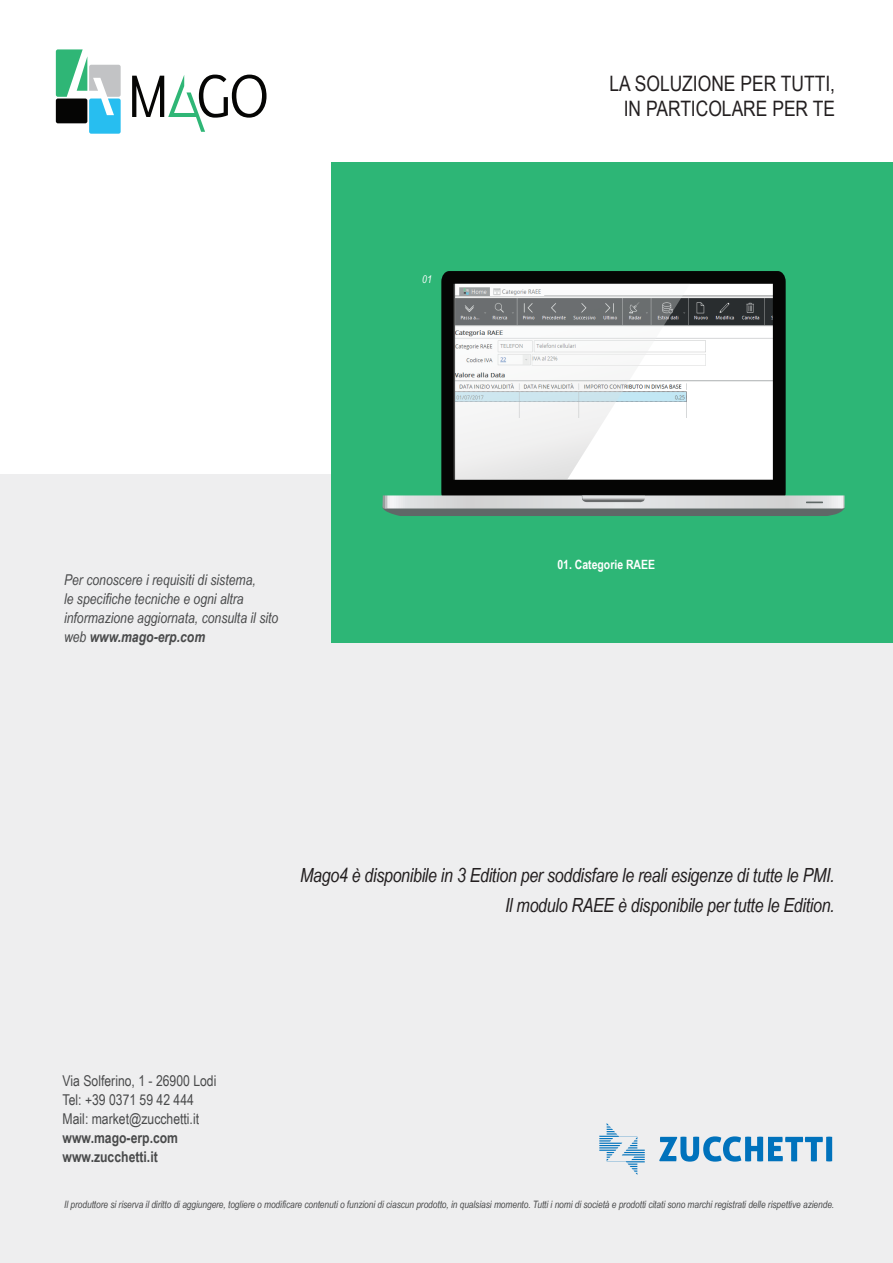
<style>
.page{position:relative;width:893px;height:1263px;background:#fff}
.page>*{position:absolute;margin:0;border:0;box-sizing:border-box;transform-origin:0 0}
.t1{font:21.3px/25.5px "Arial Narrow";color:#231f20;text-align:right}
.t2{font:italic 19.5px/29.7px "Arial Narrow";letter-spacing:-.015em;color:#231f20;text-align:right}
.t3{font:italic 14.85px/19.2px "Arial Narrow";color:#494a4b}
.t4{font:14.85px/19.2px "Arial Narrow";color:#494a4b}
.t5{font:700 14.85px/19.2px "Arial Narrow";color:#494a4b}
.t6{font:700 12.75px "Arial Narrow";color:#fff}
.t7{font:italic 10.65px "Arial Narrow";color:#fff}
.t8{font:italic 10.2px "Arial Narrow";letter-spacing:-.005em;color:#494a4b}
.s1{font-weight:700}
</style>
<div class="page">
<div style="left:0;top:475px;width:893px;height:788px;background:#eeeeef"></div>
<svg style="left:132px;top:75px;width:134px;height:57px"></svg>
<svg style="left:56px;top:49px;width:65px;height:85px"></svg>
<div style="left:332px;top:162px;width:561px;height:480px;background:#2db676"></div>
<svg style="left:441px;top:271px;width:345px;height:224px;background:#797a79"></svg>
<svg style="left:382px;top:495px;width:463px;height:21px;background:#a6adac"></svg>
<svg style="left:454px;top:284px;width:236px;height:196px;background:#dcdedf"></svg>
<svg style="left:659px;top:1136px;width:173px;height:25px"></svg>
<svg style="left:599px;top:1123px;width:46px;height:52px"></svg>
<p class="t7" style="left:422px;top:271px;width:11px">01</p>
<h1 class="t1" style="left:610px;top:70px;width:227px">LA SOLUZIONE PER TUTTI,<br>IN PARTICOLARE PER TE</h1>
<h3 class="t3" style="left:64px;top:570px;width:216px">Per conoscere i requisiti di sistema,<br>le specifiche tecniche e ogni altra informazione aggiornata, consulta il sito web <span class="s1">www.mago-erp.com</span></h3>
<p class="t6" style="left:557px;top:555px;width:99px">01. Categorie RAEE</p>
<h3 class="t4" style="left:63px;top:1070px;width:155px">Via Solferino, 1 - 26900 Lodi<br>Tel: +39 0371 59 42 444<br>Mail: market@zucchetti.it</h3>
<h3 class="t5" style="left:63px;top:1127px;width:117px">www.mago-erp.com www.zucchetti.it</h3>
<h2 class="t2" style="left:300px;top:860px;width:536px">Mago4 è disponibile in 3 Edition per soddisfare le reali esigenze di tutte le PMI.<br>Il modulo RAEE è disponibile per tutte le Edition.</h2>
<p class="t8" style="left:64px;top:1197px;width:771px">Il produttore si riserva il diritto di aggiungere, togliere o modificare contenuti o funzioni di ciascun prodotto, in qualsiasi momento. Tutti i nomi di società e prodotti citati sono marchi registrati delle rispettive aziende.</p>
</div>
